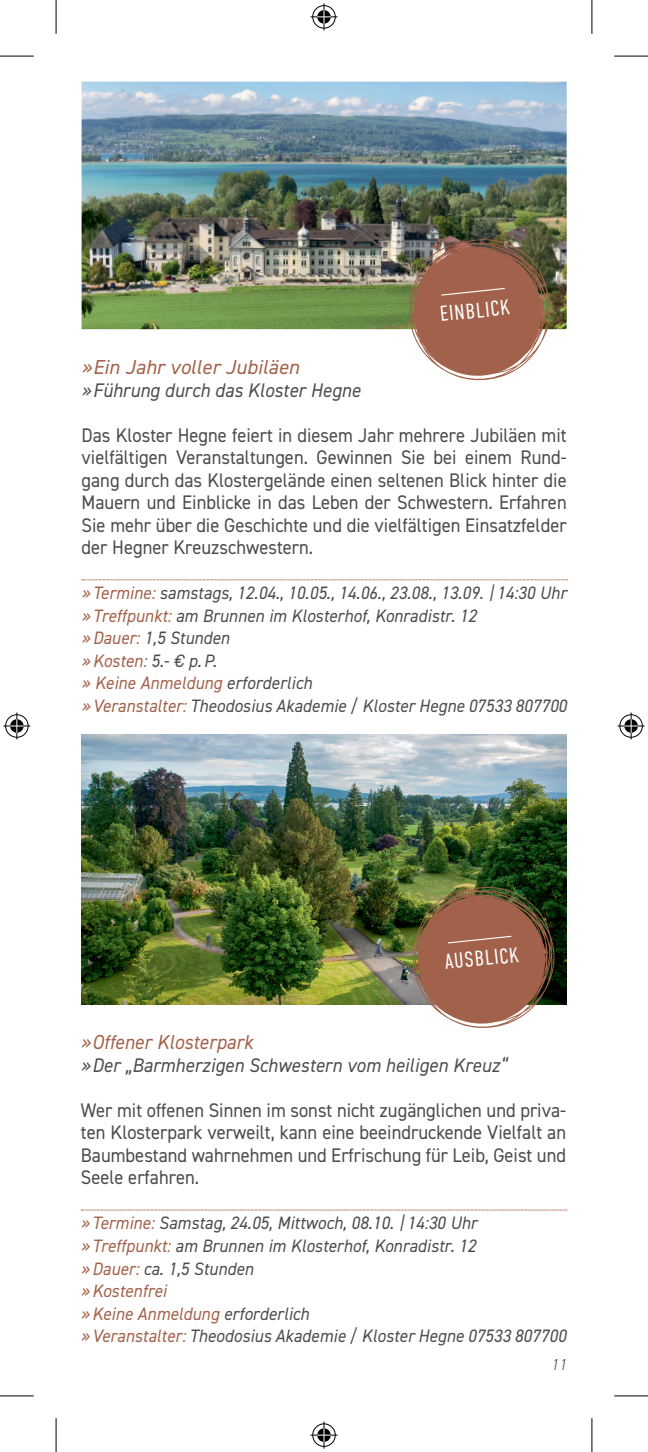
<style>
.page{position:relative;width:648px;height:1452px;background:#fff}
.page>*{position:absolute;margin:0;border:0;box-sizing:border-box;transform-origin:0 0}
.t1{font:300 21.38px "DIN Condensed";color:#fff}
.t2{font:italic 20.25px "DIN2014";letter-spacing:.01em;color:#a2614a}
.t3{font:italic 20.25px "DIN2014";letter-spacing:.01em;color:#a2614a;scale:.94 1}
.t4{font:19.8px/22.5px "DIN2014";color:#4b4c4d;text-align:justify;scale:.94 1}
.t5{font:italic 19.8px "DIN2014";letter-spacing:.01em;color:#4b4c4d;scale:.94 1}
.t6{font:italic 18px/22.5px "DIN2014";letter-spacing:.01em;color:#4b4c4d;scale:.94 1}
.t7{font:italic 300 15.75px "DIN2014";color:#4b4c4d}
.s1{color:#a2614a}
</style>
<div class="page">
<img style="left:81px;top:734px;width:485px;height:270px">
<svg style="left:81px;top:1209px;width:486px;height:1px"></svg>
<img style="left:404px;top:883px;width:150px;height:145px">
<img style="left:82px;top:82px;width:485px;height:247px">
<svg style="left:82px;top:579px;width:485px;height:1px"></svg>
<img style="left:401px;top:235px;width:150px;height:146px">
<hr style="left:0;top:56px;width:34px;height:1px;background:#000">
<hr style="left:614px;top:56px;width:34px;height:1px;background:#000">
<hr style="left:0;top:1395px;width:34px;height:1px;background:#000">
<hr style="left:614px;top:1395px;width:34px;height:1px;background:#000">
<hr style="left:56px;top:0;width:1px;height:34px;background:#000">
<hr style="left:56px;top:1418px;width:1px;height:34px;background:#000">
<hr style="left:591px;top:0;width:1px;height:34px;background:#000">
<hr style="left:591px;top:1418px;width:1px;height:34px;background:#000">
<svg style="left:310px;top:3px;width:27px;height:27px"></svg>
<svg style="left:310px;top:1421px;width:27px;height:27px"></svg>
<svg style="left:3px;top:712px;width:27px;height:27px"></svg>
<svg style="left:618px;top:712px;width:27px;height:27px"></svg>
<p class="t1" style="left:439px;top:302px;width:72px;rotate:-6deg">EINBLICK</p>
<p class="t2" style="left:82px;top:354px;width:219px">»Ein Jahr voller Jubiläen</p>
<p class="t5" style="left:82px;top:377px;width:298px">»Führung durch das Kloster Hegne</p>
<p class="t4" style="left:82px;top:423px;width:518px">Das Kloster Hegne feiert in diesem Jahr mehrere Jubiläen mit vielfältigen Veranstaltungen. Gewinnen Sie bei einem Rund&shy;gang durch das Klostergelände einen seltenen Blick hinter die Mauern und Einblicke in das Leben der Schwestern. Erfahren Sie mehr über die Geschichte und die vielfältigen Einsatzfelder der Hegner Kreuzschwestern.</p>
<p class="t6" style="left:82px;top:581px;width:518px"><span class="s1">» Termine:</span> samstags, 12.04., 10.05., 14.06., 23.08., 13.09. |14:30 Uhr <span class="s1">» Treffpunkt:</span> am Brunnen im Klosterhof, Konradistr. 12<br><span class="s1">»Dauer:</span> 1,5 Stunden<br><span class="s1">»Kosten:</span> 5.- € p.P.<br><span class="s1">» Keine Anmeldung</span> erforderlich<br><span class="s1">»Veranstalter:</span> Theodosius Akademie / Kloster Hegne 07533 807700</p>
<p class="t1" style="left:443px;top:950px;width:76px;rotate:-6deg">AUSBLICK</p>
<p class="t3" style="left:81px;top:1029px;width:185px">»Offener Klosterpark</p>
<p class="t5" style="left:81px;top:1052px;width:455px">»Der „Barmherzigen Schwestern vom heiligen Kreuz“</p>
<p class="t4" style="left:81px;top:1098px;width:518px">Wer mit offenen Sinnen im sonst nicht zugänglichen und priva&shy;ten Klosterpark verweilt, kann eine beeindruckende Vielfalt an Baumbestand wahrnehmen und Erfrischung für Leib, Geist und Seele erfahren.</p>
<p class="t6" style="left:81px;top:1211px;width:518px"><span class="s1">» Termine:</span> Samstag, 24.05, Mittwoch, 08.10. |14:30 Uhr<br><span class="s1">» Treffpunkt:</span> am Brunnen im Klosterhof, Konradistr. 12<br><span class="s1">»Dauer:</span> ca. 1,5 Stunden<br><span class="s1">»Kostenfrei<br>»Keine Anmeldung</span> erforderlich<br><span class="s1">»Veranstalter:</span> Theodosius Akademie / Kloster Hegne 07533 807700</p>
<p class="t7" style="left:551px;top:1355px;width:17px">11</p>
</div>
